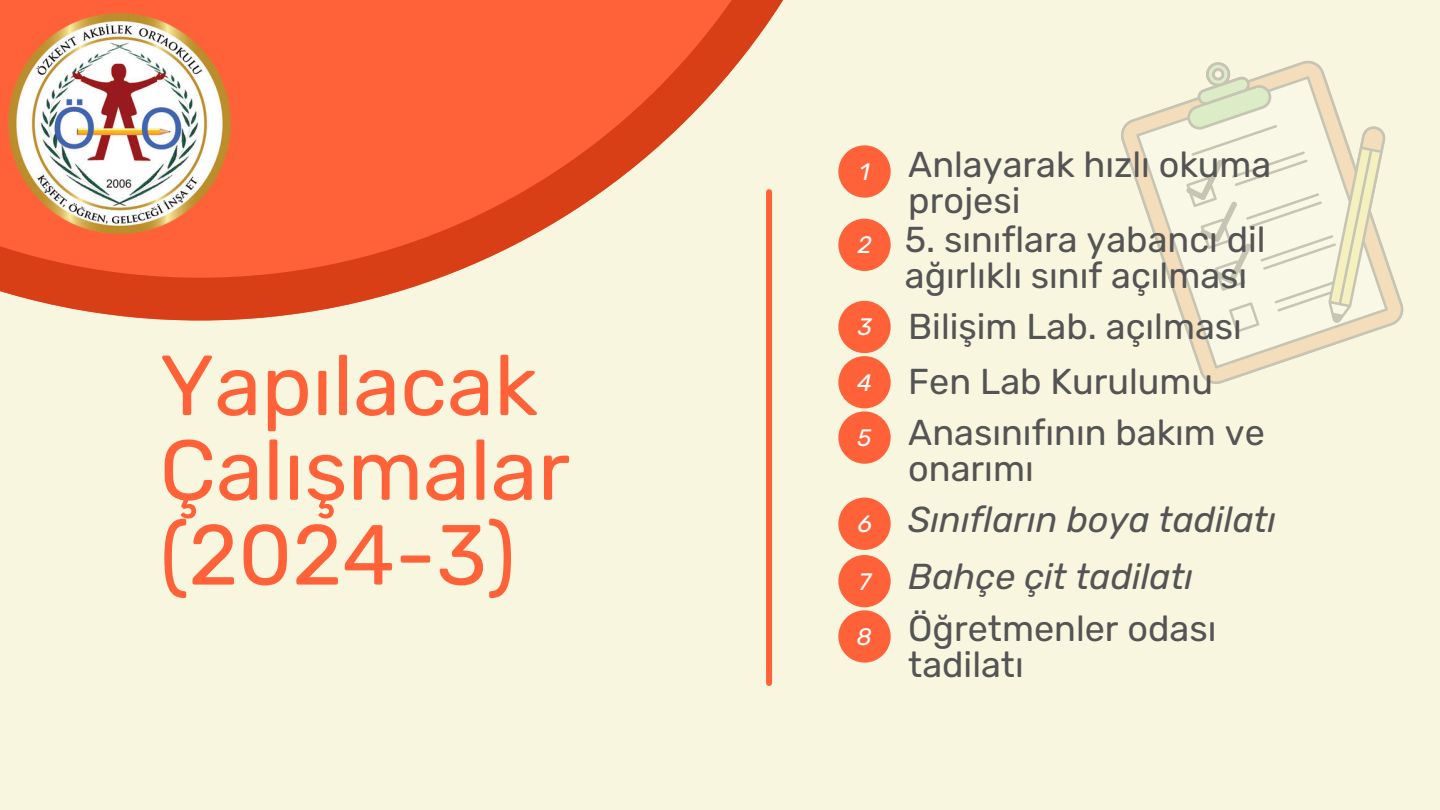
<style>
.page{position:relative;width:1440px;height:810px;background:#f8f6df}
.page>*{position:absolute;margin:0;border:0;box-sizing:border-box;transform-origin:0 0}
.t1{font:85px/84.8px "Rubik";color:#ff6238}
.t2{font:36px/36px "Rubik";color:#545454}
.t3{font:italic 36px/56.9px "Rubik";color:#545454}
.t4{font:italic 23.8px "Rubik";color:#fff}
</style>
<div class="page">
<svg style="left:0;top:0;width:890px;height:320px"></svg>
<div style="left:766px;top:192px;width:6px;height:491px;background:#ff6238"></div>
<div style="left:838px;top:145px;width:53px;height:53px;background:#ff6238;border-radius:50%"></div>
<div style="left:838px;top:301px;width:53px;height:52px;background:#ff6238;border-radius:50%"></div>
<div style="left:838px;top:356px;width:53px;height:52px;background:#ff6238;border-radius:50%"></div>
<div style="left:838px;top:411px;width:53px;height:53px;background:#ff6238;border-radius:50%"></div>
<div style="left:838px;top:498px;width:53px;height:52px;background:#ff6238;border-radius:50%"></div>
<div style="left:838px;top:555px;width:53px;height:52px;background:#ff6238;border-radius:50%"></div>
<div style="left:838px;top:610px;width:53px;height:53px;background:#ff6238;border-radius:50%"></div>
<svg style="left:1122px;top:63px;width:279px;height:320px"></svg>
<div style="left:838px;top:219px;width:53px;height:52px;background:#ff6238;border-radius:50%"></div>
<img style="left:9px;top:13px;width:221px;height:221px">
<h1 class="t1" style="left:160px;top:345px;width:412px">Yapılacak<br>Çalışmalar (2024-3)</h1>
<p class="t4" style="left:859px;top:159px;width:12px">1</p>
<p class="t4" style="left:858px;top:232px;width:15px">2</p>
<p class="t4" style="left:857px;top:314px;width:16px">3</p>
<p class="t4" style="left:857px;top:369px;width:16px">4</p>
<p class="t4" style="left:857px;top:425px;width:16px">5</p>
<p class="t4" style="left:857px;top:511px;width:16px">6</p>
<p class="t4" style="left:858px;top:568px;width:14px">7</p>
<p class="t4" style="left:857px;top:624px;width:17px">8</p>
<p class="t2" style="left:908px;top:147px;width:365px">Anlayarak hızlı okuma projesi</p>
<p class="t2" style="left:905px;top:223px;width:362px">5. sınıflara yabancı dil ağırlıklı sınıf açılması</p>
<p class="t2" style="left:908px;top:300px;width:335px;line-height:55.3px">Bilişim Lab. açılması<br>Fen Lab Kurulumu</p>
<p class="t2" style="left:908px;top:415px;width:358px">Anasınıfının bakım ve onarımı</p>
<p class="t3" style="left:908px;top:492px;width:370px">Sınıfların boya tadilatı<br>Bahçe çit tadilatı</p>
<p class="t2" style="left:908px;top:611px;width:310px">Öğretmenler odası tadilatı</p>
</div>
